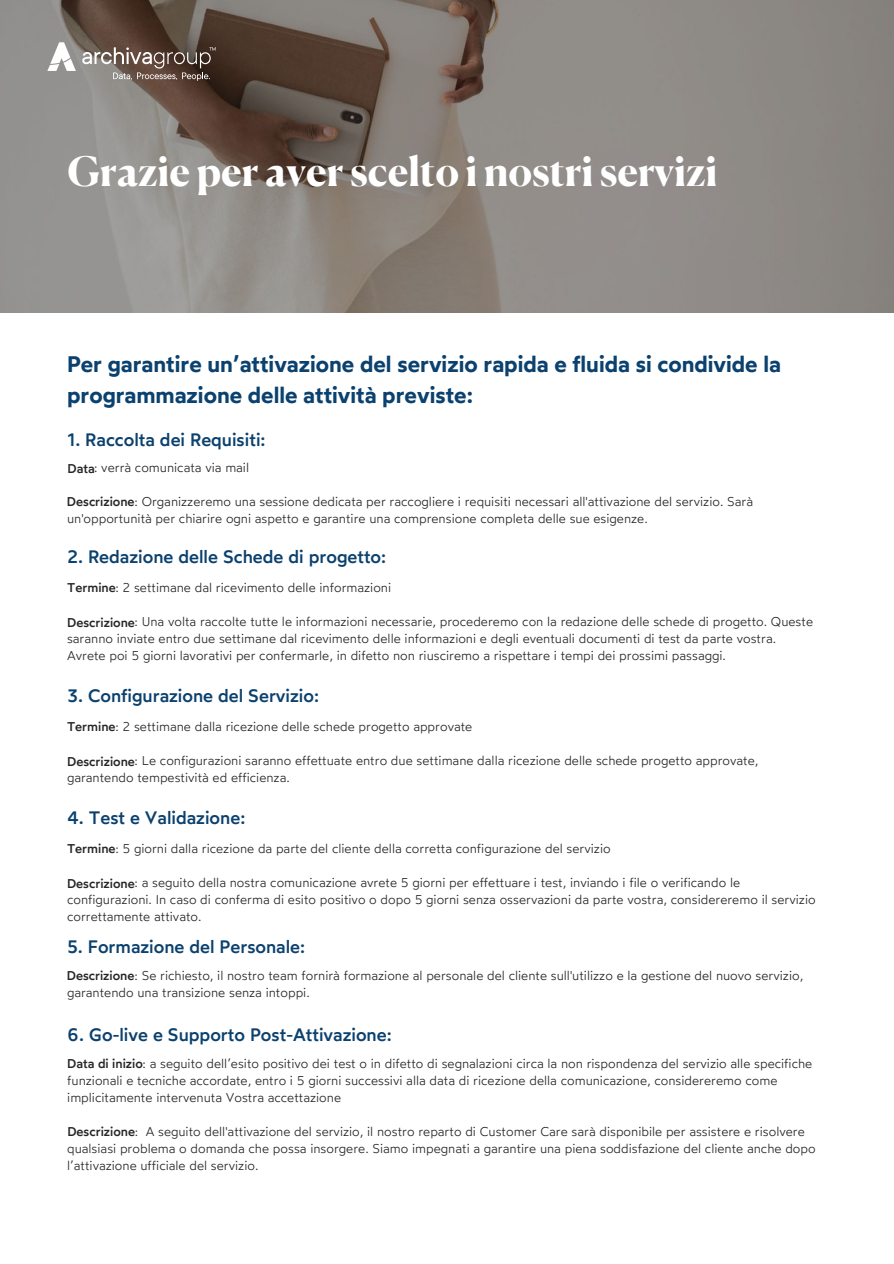
<style>
.page{position:relative;width:894px;height:1264px;background:#fff}
.page>*{position:absolute;margin:0;border:0;box-sizing:border-box;transform-origin:0 0}
.t1{font:700 40.35px "Canela";color:#fff}
.t2{font:600 22.5px/31.5px "Wotfard";color:#0b416e}
.t3{font:500 18px "Wotfard";color:#0b416e}
.t4{font:300 12.75px/17px "Wotfard";color:#262626}
.s1{font-weight:500}
</style>
<div class="page">
<img style="left:0;top:0;width:893px;height:312px">
<svg style="left:82px;top:47px;width:133px;height:34px;background:#7a6c64"></svg>
<svg style="left:47px;top:42px;width:29px;height:29px"></svg>
<p class="t1" style="left:68px;top:154px;width:651px">Grazie per aver scelto i nostri servizi</p>
<h1 class="t2" style="left:67px;top:348px;width:715px">Per garantire un’attivazione del servizio rapida e fluida si condivide la programmazione delle attività previste:</h1>
<h2 class="t3" style="left:67px;top:428px;width:200px">1. Raccolta dei Requisiti:</h2>
<h3 class="t4" style="left:68px;top:459px;width:183px"><span class="s1">Data</span>: verrà comunicata via mail</h3>
<p class="t4" style="left:67px;top:493px;width:687px"><span class="s1">Descrizione</span>: Organizzeremo una sessione dedicata per raccogliere i requisiti necessari all'attivazione del servizio. Sarà un'opportunità per chiarire ogni aspetto e garantire una comprensione completa delle sue esigenze.</p>
<h4 class="t3" style="left:67px;top:546px;width:320px">2. Redazione delle Schede di progetto:</h4>
<h3 class="t4" style="left:67px;top:579px;width:325px"><span class="s1">Termine</span>: 2 settimane dal ricevimento delle informazioni</h3>
<p class="t4" style="left:67px;top:613px;width:747px"><span class="s1">Descrizione</span>: Una volta raccolte tutte le informazioni necessarie, procederemo con la redazione delle schede di progetto. Queste saranno inviate entro due settimane dal ricevimento delle informazioni e degli eventuali documenti di test da parte vostra.<br>Avrete poi 5 giorni lavorativi per confermarle, in difetto non riusciremo a rispettare i tempi dei prossimi passaggi.</p>
<h4 class="t3" style="left:67px;top:685px;width:253px">3. Configurazione del Servizio:</h4>
<h3 class="t4" style="left:67px;top:718px;width:407px"><span class="s1">Termine</span>: 2 settimane dalla ricezione delle schede progetto approvate</h3>
<p class="t4" style="left:67px;top:752px;width:692px"><span class="s1">Descrizione</span>: Le configurazioni saranno effettuate entro due settimane dalla ricezione delle schede progetto approvate, garantendo tempestività ed efficienza.</p>
<h4 class="t3" style="left:67px;top:807px;width:180px">4. Test e Validazione:</h4>
<h3 class="t4" style="left:67px;top:840px;width:545px"><span class="s1">Termine</span>: 5 giorni dalla ricezione da parte del cliente della corretta configurazione del servizio</h3>
<p class="t4" style="left:67px;top:874px;width:750px"><span class="s1">Descrizione</span>: a seguito della nostra comunicazione avrete 5 giorni per effettuare i test, inviando i file o verificando le configurazioni. In caso di conferma di esito positivo o dopo 5 giorni senza osservazioni da parte vostra, considereremo il servizio correttamente attivato.</p>
<h4 class="t3" style="left:67px;top:935px;width:240px">5. Formazione del Personale:</h4>
<h3 class="t4" style="left:67px;top:966px;width:737px"><span class="s1">Descrizione</span>: Se richiesto, il nostro team fornirà formazione al personale del cliente sull'utilizzo e la gestione del nuovo servizio, garantendo una transizione senza intoppi.</h3>
<p class="t3" style="left:67px;top:1024px;width:326px">6. Go-live e Supporto Post-Attivazione:</p>
<h3 class="t4" style="left:67px;top:1055px;width:746px"><span class="s1">Data di inizio</span>: a seguito dell’esito positivo dei test o in difetto di segnalazioni circa la non rispondenza del servizio alle specifiche funzionali e tecniche accordate, entro i 5 giorni successivi alla data di ricezione della comunicazione, considereremo come implicitamente intervenuta Vostra accettazione</h3>
<p class="t4" style="left:67px;top:1123px;width:749px"><span class="s1">Descrizione</span>: A seguito dell'attivazione del servizio, il nostro reparto di Customer Care sarà disponibile per assistere e risolvere qualsiasi problema o domanda che possa insorgere. Siamo impegnati a garantire una piena soddisfazione del cliente anche dopo l’attivazione ufficiale del servizio.</p>
</div>
